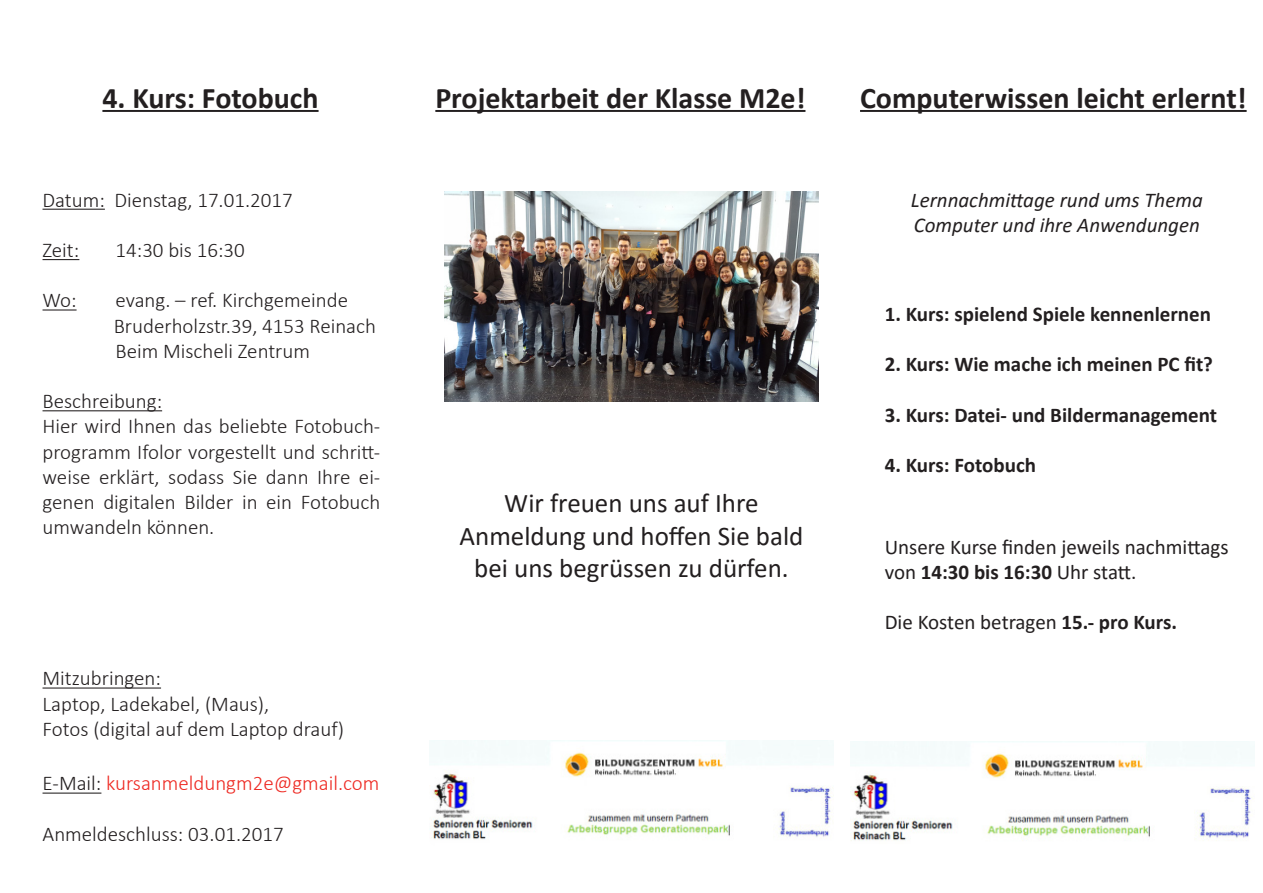
<style>
.page{position:relative;width:1263px;height:893px;background:#fff}
.page>*{position:absolute;margin:0;border:0;box-sizing:border-box;transform-origin:0 0}
.t1{font:700 30px "Calibri";color:#231f20}
.t2{font:27px/32.4px "Calibri";color:#231f20;text-align:center}
.t3{font:300 21px/25.2px "Calibri";color:#231f20}
.t4{font:700 21px "Calibri";color:#231f20}
.t5{font:21px "Calibri";color:#231f20}
.t6{font:italic 21px "Calibri";color:#231f20}
.t7{font:300 21px "Calibri";color:#ee2a23}
.s1{color:#231f20}
.s2{font-weight:400}
.s3{font-weight:700}
</style>
<div class="page">
<hr style="left:860px;top:110px;width:386px;height:2px;background:#231f20">
<img style="left:850px;top:741px;width:405px;height:100px">
<img style="left:430px;top:740px;width:404px;height:100px">
<hr style="left:435px;top:110px;width:370px;height:2px;background:#231f20">
<img style="left:444px;top:191px;width:375px;height:211px">
<hr style="left:43px;top:209px;width:62px;height:1px;background:#231f20">
<hr style="left:43px;top:259px;width:36px;height:1px;background:#231f20">
<hr style="left:43px;top:309px;width:34px;height:2px;background:#231f20">
<hr style="left:43px;top:410px;width:119px;height:1px;background:#231f20">
<hr style="left:43px;top:687px;width:118px;height:2px;background:#231f20">
<hr style="left:102px;top:110px;width:217px;height:2px;background:#231f20">
<hr style="left:43px;top:793px;width:58px;height:1px;background:#231f20">
<p class="t1" style="left:102px;top:76px;width:218px">4. Kurs: Fotobuch</p>
<p class="t3" style="left:43px;top:187px;width:252px">Datum: Dienstag, 17.01.2017</p>
<p class="t3" style="left:43px;top:237px;width:38px">Zeit:</p>
<p class="t3" style="left:116px;top:237px;width:131px">14:30 bis 16:30</p>
<p class="t3" style="left:43px;top:288px;width:36px">Wo:</p>
<p class="t3" style="left:114px;top:288px;width:264px">evang. – ref. Kirchgemeinde<br>Bruderholzstr.39, 4153 Reinach</p>
<p class="t3" style="left:115px;top:338px;width:196px">Beim Mischeli Zentrum</p>
<p class="t3" style="left:43px;top:388px;width:121px">Beschreibung:</p>
<p class="t3" style="left:43px;top:414px;width:339px;text-align:justify">Hier wird Ihnen das beliebte Fotobuch&shy;programm Ifolor vorgestellt und schritt&shy;weise erklärt, sodass Sie dann Ihre ei&shy;genen digitalen Bilder in ein Fotobuch umwandeln können.</p>
<p class="t3" style="left:43px;top:666px;width:120px">Mitzubringen:</p>
<p class="t3" style="left:43px;top:691px;width:228px">Laptop, Ladekabel, (Maus),</p>
<p class="t3" style="left:43px;top:716px;width:303px">Fotos (digital auf dem Laptop drauf)</p>
<p class="t7" style="left:43px;top:770px;width:338px"><span class="s1">E-Mail:</span> kursanmeldungm2e@gmail.com</p>
<p class="t3" style="left:43px;top:821px;width:243px">Anmeldeschluss: 03.01.2017</p>
<p class="t1" style="left:435px;top:76px;width:372px">Projektarbeit der Klasse M2e!</p>
<p class="t2" style="left:504px;top:487px;width:256px">Wir freuen uns auf Ihre</p>
<p class="t2" style="left:459px;top:519px;width:345px">Anmeldung und hoffen Sie bald bei uns begrüssen zu dürfen.</p>
<p class="t1" style="left:860px;top:76px;width:388px">Computerwissen leicht erlernt!</p>
<p class="t6" style="left:911px;top:185px;width:293px">Lernnachmittage rund ums Thema</p>
<p class="t6" style="left:914px;top:210px;width:288px">Computer und ihre Anwendungen</p>
<p class="t4" style="left:885px;top:299px;width:328px">1. Kurs: spielend Spiele kennenlernen</p>
<p class="t4" style="left:885px;top:349px;width:330px">2. Kurs: Wie mache ich meinen PC fit?</p>
<p class="t4" style="left:885px;top:400px;width:334px">3. Kurs: Datei- und Bildermanagement</p>
<p class="t4" style="left:885px;top:450px;width:153px">4. Kurs: Fotobuch</p>
<p class="t5" style="left:885px;top:532px;width:345px">Unsere Kurse finden jeweils nachmittags</p>
<p class="t4" style="left:885px;top:557px;width:253px"><span class="s2">von</span> 14:30 bis 16:30 <span class="s2">Uhr statt.</span></p>
<p class="t5" style="left:885px;top:608px;width:294px">Die Kosten betragen <span class="s3">15.- pro Kurs.</span></p>
</div>
